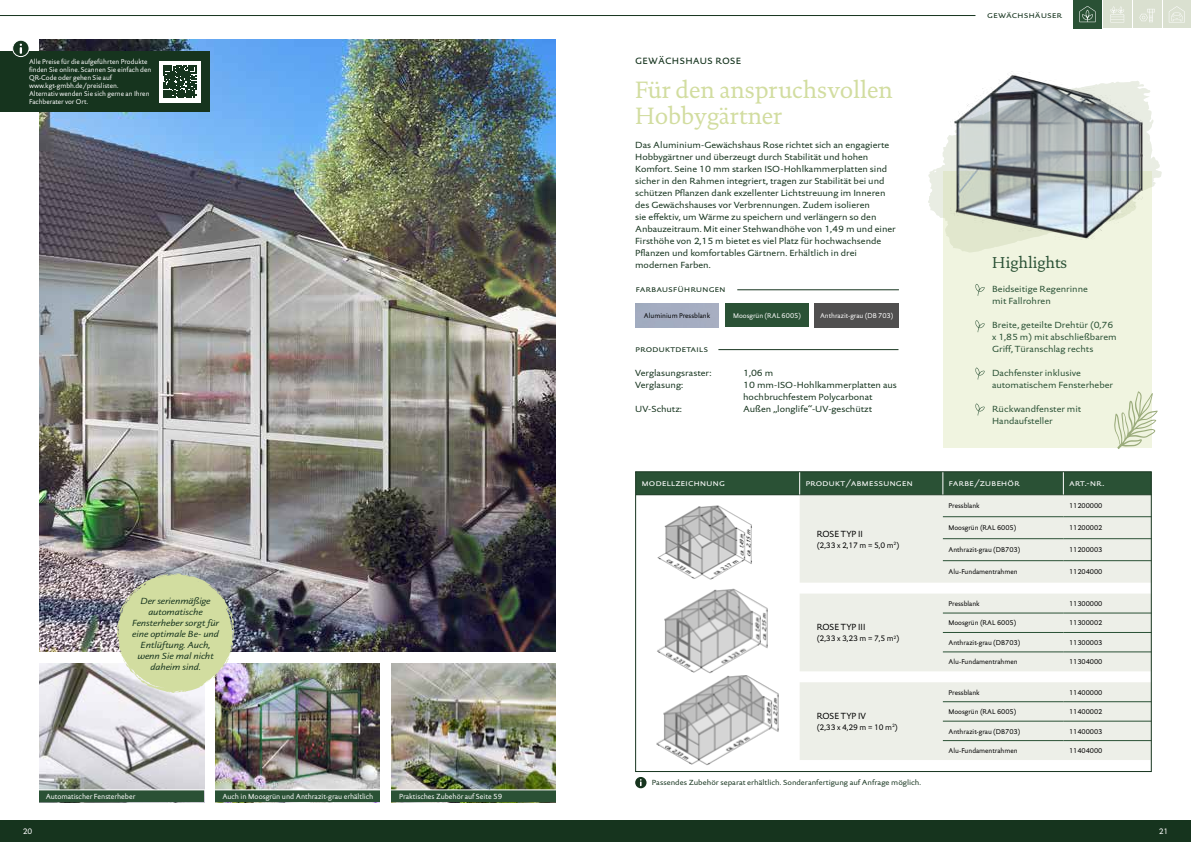
<style>
.page{position:relative;width:1191px;height:842px;background:#fff}
.page>*{position:absolute;margin:0;border:0;box-sizing:border-box;transform-origin:0 0}
.t1{font:24px/26px "DTL Documenta ST";color:#d2dda0}
.t2{font:16px "DTL Documenta ST";color:#2a5135}
.t3{font:12px "DTL Documenta Sans T Caps";letter-spacing:-.015em;color:#16341e}
.t4{font:9px/12px "DTL Documenta Sans T";letter-spacing:-.005em;color:#16341e;scale:1.1 1}
.t5{font:9px/12px "DTL Documenta Sans T";color:#2a5135;scale:1.1 1}
.t6{font:9px/11px "DTL Documenta Sans T Italic";letter-spacing:-.005em;color:#16341e;text-align:center;scale:1.1 1}
.t7{font:9px "DTL Documenta Sans T Caps";letter-spacing:-.015em;color:#fff;scale:1.1 1}
.t8{font:9px "DTL Documenta Sans T Caps";letter-spacing:-.015em;color:#16341e;scale:1.1 1}
.t9{font:9px "DTL Documenta Sans T";color:#000}
.t10{font:8px "DTL Documenta Sans T";color:#000}
.t11{font:8px "DTL Documenta Sans T";color:#fff}
.t12{font:7.5px "DTL Documenta Sans T";color:#fff}
.t13{font:7.5px "DTL Documenta Sans T";color:#16341e;scale:1.1 1}
.t14{font:7px "DTL Documenta Sans T";color:#000}
.t15{font:7px/8px "DTL Documenta Sans T";color:#fff}
</style>
<div class="page">
<img style="left:656px;top:675px;width:123px;height:90px">
<img style="left:40px;top:40px;width:516px;height:612px">
<div style="left:0;top:821px;width:1191px;height:21px;background:#16341e"></div>
<hr style="left:0;top:15px;width:975px;height:1px;background:#16341e">
<img style="left:40px;top:664px;width:164px;height:125px">
<img style="left:215px;top:664px;width:165px;height:125px">
<img style="left:391px;top:664px;width:165px;height:125px">
<svg style="left:117px;top:573px;width:117px;height:120px;background:#c9d0a5"></svg>
<div style="left:40px;top:790px;width:164px;height:12px;background:#2a5135"></div>
<div style="left:215px;top:790px;width:165px;height:12px;background:#2a5135"></div>
<div style="left:391px;top:790px;width:165px;height:12px;background:#2a5135"></div>
<svg style="left:799px;top:495px;width:350px;height:265px;background:#edefe8"></svg>
<div style="left:637px;top:473px;width:512px;height:22px;background:#2a5135"></div>
<hr style="left:943px;top:516px;width:120px;height:1px;background:#2a5135">
<hr style="left:1063px;top:516px;width:88px;height:1px;background:#2a5135">
<hr style="left:943px;top:538px;width:120px;height:1px;background:#2a5135">
<hr style="left:1063px;top:538px;width:88px;height:1px;background:#2a5135">
<hr style="left:943px;top:560px;width:120px;height:1px;background:#2a5135">
<hr style="left:1063px;top:560px;width:88px;height:1px;background:#2a5135">
<hr style="left:943px;top:613px;width:120px;height:1px;background:#2a5135">
<hr style="left:1063px;top:613px;width:88px;height:1px;background:#2a5135">
<hr style="left:943px;top:632px;width:120px;height:1px;background:#2a5135">
<hr style="left:1063px;top:632px;width:88px;height:1px;background:#2a5135">
<hr style="left:943px;top:652px;width:120px;height:1px;background:#2a5135">
<hr style="left:1063px;top:652px;width:88px;height:1px;background:#2a5135">
<hr style="left:943px;top:701px;width:120px;height:1px;background:#2a5135">
<hr style="left:1063px;top:701px;width:88px;height:1px;background:#2a5135">
<hr style="left:943px;top:721px;width:120px;height:1px;background:#2a5135">
<hr style="left:1063px;top:721px;width:88px;height:1px;background:#2a5135">
<hr style="left:943px;top:740px;width:120px;height:1px;background:#2a5135">
<hr style="left:1063px;top:740px;width:88px;height:1px;background:#2a5135">
<div style="left:635px;top:471px;width:516px;height:301px;border:1px solid #16341e"></div>
<svg style="left:928px;top:88px;width:233px;height:164px"></svg>
<hr style="left:737px;top:290px;width:162px;height:1px;background:#16341e">
<div style="left:943px;top:172px;width:208px;height:276px;background:#f0f4e0"></div>
<svg style="left:975px;top:284px;width:9px;height:12px"></svg>
<svg style="left:975px;top:320px;width:9px;height:12px"></svg>
<svg style="left:975px;top:368px;width:9px;height:12px"></svg>
<svg style="left:975px;top:404px;width:9px;height:11px"></svg>
<div style="left:725px;top:303px;width:84px;height:24px;background:#2a5135"></div>
<div style="left:815px;top:303px;width:84px;height:25px;background:#504f4f"></div>
<hr style="left:718px;top:349px;width:180px;height:1px;background:#16341e">
<svg style="left:635px;top:777px;width:11px;height:11px"></svg>
<svg style="left:1114px;top:391px;width:43px;height:58px"></svg>
<img style="left:657px;top:505px;width:95px;height:75px">
<img style="left:657px;top:588px;width:111px;height:86px">
<img style="left:951px;top:72px;width:194px;height:170px">
<div style="left:0;top:52px;width:210px;height:60px;background:#16341e"></div>
<div style="left:159px;top:61px;width:42px;height:41px;background:#fff"></div>
<svg style="left:164px;top:65px;width:32px;height:33px"></svg>
<svg style="left:13px;top:40px;width:16px;height:17px"></svg>
<div style="left:12px;top:40px;width:18px;height:17px;border:1px solid #fff;border-radius:50%"></div>
<svg style="left:20px;top:44px;width:2px;height:10px"></svg>
<div style="left:1103px;top:0;width:28px;height:28px;background:#dae0d0"></div>
<div style="left:1132px;top:0;width:29px;height:28px;background:#dae0d0"></div>
<svg style="left:1163px;top:0;width:28px;height:28px"></svg>
<div style="left:1073px;top:0;width:28px;height:28px;background:#2a5135"></div>
<svg style="left:1079px;top:6px;width:16px;height:16px"></svg>
<svg style="left:1110px;top:6px;width:14px;height:16px"></svg>
<svg style="left:1168px;top:6px;width:16px;height:16px"></svg>
<svg style="left:1139px;top:9px;width:16px;height:13px"></svg>
<p class="t15" style="left:29px;top:58px;width:120px">Alle Preise für die aufgeführten Produkte</p>
<h3 class="t3" style="left:635px;top:52px;width:108px">gewächshaus rose</h3>
<p class="t15" style="left:29px;top:66px;width:124px">finden Sie online. Scannen Sie einfach den<br>QR-Code oder gehen Sie auf www.kgt-gmbh.de/preislisten.<br>Alternativ wenden Sie sich gerne an Ihren<br>Fachberater vor Ort.</p>
<h1 class="t1" style="left:635px;top:76px;width:259px">Für den anspruchsvollen<br>Hobbygärtner</h1>
<p class="t4" style="left:635px;top:139px;width:238px">Das Aluminium-Gewächshaus Rose richtet sich an engagierte Hobbygärtner und überzeugt durch Stabilität und hohen Komfort. Seine 10 mm starken ISO-Hohlkammerplatten sind sicher in den Rahmen integriert, tragen zur Stabilität bei und schützen Pflanzen dank exzellenter Lichtstreuung im Inneren des Gewächshauses vor Verbrennungen. Zudem isolieren<br>sie effektiv, um Wärme zu speichern und verlängern so den Anbauzeitraum. Mit einer Stehwandhöhe von 1,49 m und einer Firsthöhe von 2,15 m bietet es viel Platz für hochwachsende Pflanzen und komfortables Gärtnern. Erhältlich in drei modernen Farben.</p>
<p class="t8" style="left:635px;top:283px;width:83px">farbausführungen</p>
<p class="t14" style="left:644px;top:311px;width:68px">Aluminium Pressblank</p>
<p class="t15" style="left:733px;top:311px;width:69px">Moosgrün (RAL 6005)</p>
<p class="t15" style="left:820px;top:311px;width:75px">Anthrazit-grau (DB 703)</p>
<p class="t8" style="left:635px;top:343px;width:68px">produktdetails</p>
<p class="t4" style="left:635px;top:367px;width:71px">Verglasungsraster:</p>
<p class="t4" style="left:743px;top:367px;width:29px">1,06 m</p>
<p class="t4" style="left:635px;top:379px;width:45px">Verglasung:</p>
<p class="t4" style="left:743px;top:379px;width:141px">10 mm-ISO-Hohlkammerplatten aus hochbruchfestem Polycarbonat</p>
<p class="t4" style="left:635px;top:403px;width:44px">UV-Schutz:</p>
<p class="t4" style="left:743px;top:403px;width:119px">Außen „longlife“-UV-geschützt</p>
<p class="t8" style="left:987px;top:9px;width:70px">gewächshäuser</p>
<h2 class="t2" style="left:992px;top:253px;width:77px">Highlights</h2>
<p class="t5" style="left:992px;top:283px;width:89px">Beidseitige Regenrinne mit Fallrohren</p>
<p class="t5" style="left:992px;top:319px;width:115px">Breite, geteilte Drehtür (0,76 x 1,85 m) mit abschließbarem<br>Griff, Türanschlag rechts</p>
<p class="t5" style="left:992px;top:367px;width:111px">Dachfenster inklusive automatischem Fensterheber</p>
<p class="t5" style="left:992px;top:403px;width:83px">Rückwandfenster mit<br>Handaufsteller</p>
<p class="t7" style="left:641px;top:477px;width:77px">modellzeichnung</p>
<p class="t7" style="left:805px;top:477px;width:99px">produkt/abmessungen</p>
<p class="t7" style="left:948px;top:477px;width:66px">farbe/zubehör</p>
<p class="t7" style="left:1069px;top:477px;width:34px">art.-nr.</p>
<p class="t6" style="left:132px;top:595px;width:81px">Der serienmäßige automatische<br>Fensterheber sorgt für eine optimale Be- und<br>Entlüftung. Auch, wenn Sie mal nicht daheim sind.</p>
<p class="t11" style="left:23px;top:827px;width:11px">20</p>
<p class="t12" style="left:46px;top:791px;width:91px">Automatischer Fensterheber</p>
<p class="t12" style="left:222px;top:791px;width:152px">Auch in Moosgrün und Anthrazit-grau erhältlich</p>
<p class="t12" style="left:399px;top:791px;width:104px">Praktisches Zubehör auf Seite 59</p>
<p class="t9" style="left:816px;top:528px;width:48px">ROSE TYP II</p>
<p class="t10" style="left:816px;top:540px;width:84px">(2,33 x 2,17 m = 5,0 m<sup>2</sup>)</p>
<p class="t9" style="left:816px;top:622px;width:50px">ROSE TYP III</p>
<p class="t10" style="left:816px;top:634px;width:84px">(2,33 x 3,23 m = 7,5 m<sup>2</sup>)</p>
<p class="t9" style="left:816px;top:710px;width:51px">ROSE TYP IV</p>
<p class="t10" style="left:816px;top:722px;width:83px">(2,33 x 4,29 m = 10 m<sup>2</sup>)</p>
<p class="t13" style="left:652px;top:778px;width:246px">Passendes Zubehör separat erhältlich. Sonderanfertigung auf Anfrage möglich.</p>
<p class="t14" style="left:948px;top:502px;width:33px">Pressblank</p>
<p class="t14" style="left:1069px;top:502px;width:35px">11200000</p>
<p class="t14" style="left:948px;top:524px;width:69px">Moosgrün (RAL 6005)</p>
<p class="t14" style="left:1069px;top:524px;width:35px">11200002</p>
<p class="t14" style="left:948px;top:546px;width:73px">Anthrazit-grau (DB703)</p>
<p class="t14" style="left:1069px;top:546px;width:35px">11200003</p>
<p class="t14" style="left:948px;top:568px;width:71px">Alu-Fundamentrahmen</p>
<p class="t14" style="left:1069px;top:568px;width:35px">11204000</p>
<p class="t14" style="left:948px;top:599px;width:33px">Pressblank</p>
<p class="t14" style="left:1069px;top:599px;width:35px">11300000</p>
<p class="t14" style="left:948px;top:619px;width:69px">Moosgrün (RAL 6005)</p>
<p class="t14" style="left:1069px;top:619px;width:35px">11300002</p>
<p class="t14" style="left:948px;top:638px;width:73px">Anthrazit-grau (DB703)</p>
<p class="t14" style="left:1069px;top:638px;width:35px">11300003</p>
<p class="t14" style="left:948px;top:658px;width:71px">Alu-Fundamentrahmen</p>
<p class="t14" style="left:1069px;top:658px;width:35px">11304000</p>
<p class="t14" style="left:948px;top:688px;width:33px">Pressblank</p>
<p class="t14" style="left:1069px;top:688px;width:35px">11400000</p>
<p class="t14" style="left:948px;top:707px;width:69px">Moosgrün (RAL 6005)</p>
<p class="t14" style="left:1069px;top:707px;width:35px">11400002</p>
<p class="t14" style="left:948px;top:727px;width:73px">Anthrazit-grau (DB703)</p>
<p class="t14" style="left:1069px;top:727px;width:35px">11400003</p>
<p class="t14" style="left:948px;top:746px;width:71px">Alu-Fundamentrahmen</p>
<p class="t14" style="left:1069px;top:746px;width:35px">11404000</p>
<p class="t11" style="left:1158px;top:827px;width:11px">21</p>
</div>
